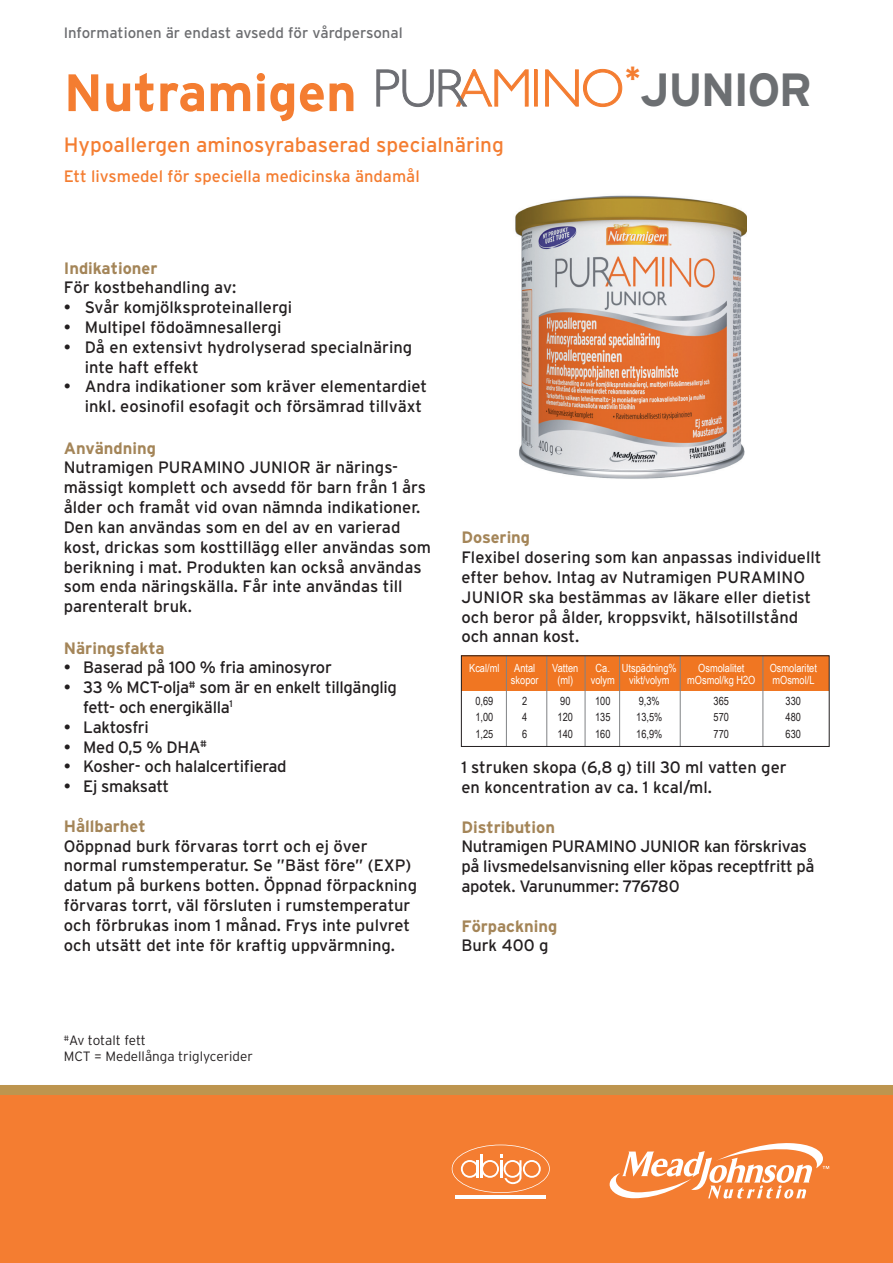
<style>
.page{position:relative;width:893px;height:1263px;background:#fff}
.page>*{position:absolute;margin:0;border:0;box-sizing:border-box;transform-origin:0 0}
.t1{font:700 52.5px "Interstate";color:#f47d31}
.t2{font:700 46.5px "Interstate";letter-spacing:-.04em;color:#6c6f72}
.t3{font:700 30.6px "Interstate";color:#f47d31}
.t4{font:20.7px "Interstate";color:#f47d31}
.t5{font:16.5px/19.8px "Interstate";color:#231f20}
.t6{font:16.5px/19.8px "Interstate";letter-spacing:-.02em;color:#231f20}
.t7{font:700 16.5px "Interstate";color:#a48558}
.t8{font:16.5px "Interstate";color:#f47d31}
.t9{font:16.5px "Interstate";letter-spacing:-.025em;color:#231f20}
.t10{font:15px "Interstate";color:#6c6d70}
.t11{font:300 13.5px/16.2px "Interstate";color:#231f20}
.t12{font:11.25px "Arial Narrow";color:#fff}
.t13{font:11.25px "Arial Narrow";color:#231f20}
</style>
<div class="page">
<div style="left:461px;top:656px;width:368px;height:35px;background:#f07622"></div>
<div style="left:534px;top:70px;width:3px;height:36px;border:1px solid #f47d31"></div>
<svg style="left:545px;top:69px;width:77px;height:38px"></svg>
<svg style="left:377px;top:70px;width:56px;height:37px"></svg>
<svg style="left:439px;top:69px;width:89px;height:37px"></svg>
<div style="left:0;top:1090px;width:893px;height:173px;background:#f47d31"></div>
<div style="left:0;top:1086px;width:893px;height:9px;background:#bd954f"></div>
<svg style="left:610px;top:1143px;width:219px;height:56px"></svg>
<hr style="left:455px;top:1195px;width:91px;height:3px;background:#fff">
<svg style="left:452px;top:1144px;width:98px;height:49px"></svg>
<img style="left:515px;top:195px;width:231px;height:284px">
<hr style="left:585px;top:656px;width:1px;height:91px;background:#808285">
<hr style="left:619px;top:656px;width:1px;height:91px;background:#808285">
<hr style="left:680px;top:656px;width:1px;height:91px;background:#808285">
<hr style="left:762px;top:656px;width:1px;height:91px;background:#808285">
<hr style="left:546px;top:656px;width:1px;height:91px;background:#808285">
<hr style="left:506px;top:656px;width:1px;height:91px;background:#808285">
<div style="left:461px;top:655px;width:369px;height:92px;border:1px solid #231f20"></div>
<p class="t10" style="left:64px;top:24px;width:340px">Informationen är endast avsedd för vårdpersonal</p>
<h1 class="t1" style="left:64px;top:63px;width:294px">Nutramigen</h1>
<p class="t4" style="left:64px;top:133px;width:442px">Hypoallergen aminosyrabaserad specialnäring</p>
<p class="t8" style="left:64px;top:167px;width:357px">Ett livsmedel för speciella medicinska ändamål</p>
<h3 class="t3" style="left:625px;top:60px;width:17px">*</h3>
<h2 class="t2" style="left:640px;top:64px;width:174px">JUNIOR</h2>
<p class="t7" style="left:64px;top:259px;width:95px">Indikationer</p>
<p class="t5" style="left:64px;top:278px;width:174px">För kostbehandling av:</p>
<p class="t5" style="left:64px;top:297px;width:230px">• Svår komjölksproteinallergi</p>
<p class="t5" style="left:64px;top:317px;width:219px">• Multipel födoämnesallergi</p>
<p class="t5" style="left:85px;top:337px;width:329px;text-indent:-21px">• Då en extensivt hydrolyserad specialnäring inte haft effekt</p>
<p class="t5" style="left:64px;top:377px;width:365px;text-align:right">• Andra indikationer som kräver elementardiet inkl. eosinofil esofagit och försämrad tillväxt</p>
<p class="t7" style="left:64px;top:439px;width:94px">Användning</p>
<p class="t5" style="left:64px;top:458px;width:369px">Nutramigen PURAMINO JUNIOR är närings&shy;mässigt komplett och avsedd för barn från 1 års ålder och framåt vid ovan nämnda indikationer.<br>Den kan användas som en del av en varierad kost, drickas som kosttillägg eller användas som berikning i mat. Produkten kan också användas som enda näringskälla. Får inte användas till parenteralt bruk.</p>
<p class="t7" style="left:64px;top:638px;width:102px">Näringsfakta</p>
<p class="t6" style="left:64px;top:657px;width:270px">• Baserad på 100 % fria aminosyror</p>
<p class="t6" style="left:83px;top:677px;width:315px;text-indent:-20px">• 33 % MCT-olja<sup>#</sup> som är en enkelt tillgänglig fett- och energikälla<sup>1</sup></p>
<p class="t9" style="left:64px;top:718px;width:87px">• Laktosfri</p>
<p class="t5" style="left:64px;top:737px;width:145px">• Med 0,5 % DHA<sup>#</sup></p>
<p class="t6" style="left:64px;top:756px;width:224px">• Kosher- och halalcertifierad</p>
<p class="t6" style="left:64px;top:776px;width:107px">• Ej smaksatt</p>
<p class="t7" style="left:64px;top:817px;width:83px">Hållbarhet</p>
<p class="t5" style="left:64px;top:836px;width:355px">Oöppnad burk förvaras torrt och ej över normal rumstemperatur. Se ”Bäst före” (EXP) datum på burkens botten. Öppnad förpackning förvaras torrt, väl försluten i rumstemperatur och förbrukas inom 1 månad. Frys inte pulvret och utsätt det inte för kraftig uppvärmning.</p>
<p class="t7" style="left:461px;top:528px;width:70px">Dosering</p>
<p class="t5" style="left:461px;top:547px;width:362px">Flexibel dosering som kan anpassas individuellt efter behov. Intag av Nutramigen PURAMINO JUNIOR ska bestämmas av läkare eller dietist och beror på ålder, kroppsvikt, hälsotillstånd och annan kost.</p>
<p class="t12" style="left:469px;top:660px;width:32px">Kcal/ml</p>
<p class="t12" style="left:514px;top:660px;width:23px">Antal</p>
<p class="t12" style="left:552px;top:660px;width:27px">Vatten</p>
<p class="t12" style="left:596px;top:660px;width:83px">Ca. Utspädning%</p>
<p class="t12" style="left:698px;top:660px;width:48px">Osmolalitet</p>
<p class="t12" style="left:770px;top:660px;width:49px">Osmolaritet</p>
<p class="t12" style="left:511px;top:672px;width:29px">skopor</p>
<p class="t12" style="left:557px;top:672px;width:59px">(ml) volym</p>
<p class="t12" style="left:629px;top:672px;width:42px">vikt/volym</p>
<p class="t12" style="left:687px;top:672px;width:70px">mOsmol/kg H2O</p>
<p class="t12" style="left:772px;top:672px;width:44px">mOsmol/L</p>
<p class="t13" style="left:475px;top:693px;width:19px">0,69</p>
<p class="t13" style="left:522px;top:693px;width:7px">2</p>
<p class="t13" style="left:560px;top:693px;width:12px">90</p>
<p class="t13" style="left:595px;top:693px;width:17px">100</p>
<p class="t13" style="left:639px;top:693px;width:23px">9,3%</p>
<p class="t13" style="left:714px;top:693px;width:17px">365</p>
<p class="t13" style="left:786px;top:693px;width:17px">330</p>
<p class="t13" style="left:475px;top:709px;width:19px">1,00</p>
<p class="t13" style="left:522px;top:709px;width:7px">4</p>
<p class="t13" style="left:558px;top:709px;width:17px">120</p>
<p class="t13" style="left:595px;top:709px;width:17px">135</p>
<p class="t13" style="left:636px;top:709px;width:28px">13,5%</p>
<p class="t13" style="left:714px;top:709px;width:17px">570</p>
<p class="t13" style="left:786px;top:709px;width:17px">480</p>
<p class="t13" style="left:475px;top:726px;width:19px">1,25</p>
<p class="t13" style="left:522px;top:726px;width:7px">6</p>
<p class="t13" style="left:558px;top:726px;width:17px">140</p>
<p class="t13" style="left:595px;top:726px;width:17px">160</p>
<p class="t13" style="left:636px;top:726px;width:28px">16,9%</p>
<p class="t13" style="left:714px;top:726px;width:17px">770</p>
<p class="t13" style="left:786px;top:726px;width:17px">630</p>
<p class="t5" style="left:461px;top:757px;width:327px">1 struken skopa (6,8 g) till 30 ml vatten ger en koncentration av ca. 1 kcal/ml.</p>
<p class="t7" style="left:461px;top:817px;width:95px">Distribution</p>
<p class="t6" style="left:461px;top:836px;width:355px">Nutramigen PURAMINO JUNIOR kan förskrivas på livsmedelsanvisning eller köpas receptfritt på apotek. Varunummer: 776780</p>
<p class="t7" style="left:461px;top:916px;width:97px">Förpackning</p>
<p class="t5" style="left:461px;top:935px;width:89px">Burk 400 g</p>
<p class="t11" style="left:64px;top:1032px;width:191px"><sup>#</sup>Av totalt fett<br>MCT = Medellånga triglycerider</p>
</div>
